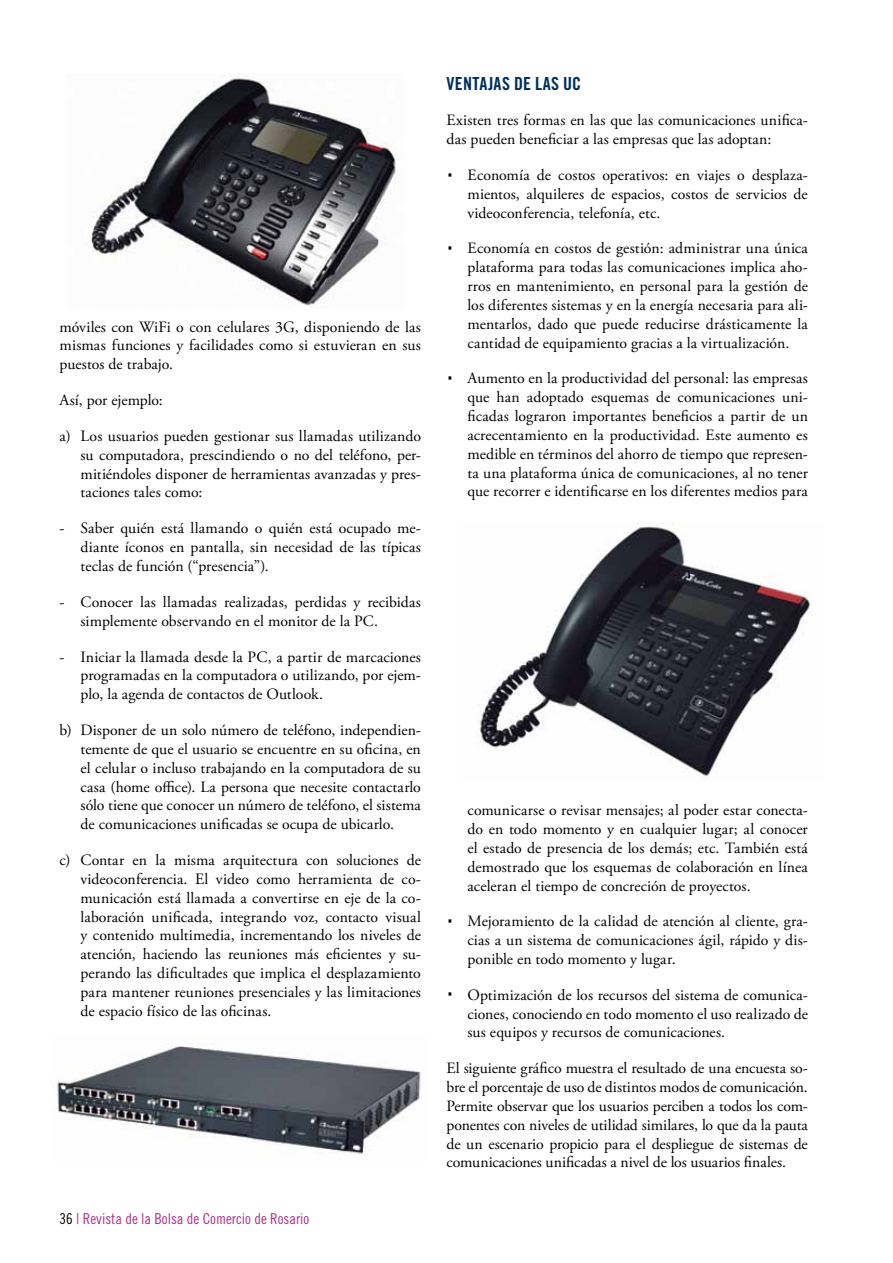
<style>
.page{position:relative;width:893px;height:1263px;background:#fff}
.page>*{position:absolute;margin:0;border:0;box-sizing:border-box;transform-origin:0 0}
.t1{font:18px "Trade Gothic LT Std Bd Cn 20";color:#002d62}
.t2{font:15.75px/18.8px "Adobe Garamond Pro";letter-spacing:.005em;color:#000;text-align:justify}
.t3{font:15px "Trade Gothic LT Std Cn 18";color:#ac3188}
.s1{color:#000}
.s2{font-family:"ITC Franklin Gothic Std";font-stretch:condensed;font-size:30px}
</style>
<div class="page">
<img style="left:84px;top:73px;width:312px;height:234px">
<img style="left:479px;top:523px;width:332px;height:254px">
<img style="left:51px;top:1044px;width:370px;height:111px">
<p class="t2" style="left:60px;top:318px;width:363px">móviles con WiFi o con celulares 3G, disponiendo de las mismas funciones y facilidades como si estuvieran en sus puestos de trabajo.</p>
<p class="t2" style="left:60px;top:391px;width:105px">Así, por ejemplo:</p>
<p class="t2" style="left:81px;top:427px;width:342px;text-indent:-21px">a) Los usuarios pueden gestionar sus llamadas utilizando su computadora, prescindiendo o no del teléfono, per&shy;mitiéndoles disponer de herramientas avanzadas y pres&shy;taciones tales como:</p>
<p class="t2" style="left:81px;top:519px;width:342px;text-indent:-21px">- Saber quién está llamando o quién está ocupado me&shy;diante íconos en pantalla, sin necesidad de las típicas teclas de función (“presencia”).</p>
<p class="t2" style="left:81px;top:593px;width:342px;text-indent:-21px">- Conocer las llamadas realizadas, perdidas y recibidas simplemente observando en el monitor de la PC.</p>
<p class="t2" style="left:81px;top:648px;width:342px;text-indent:-21px">- Iniciar la llamada desde la PC, a partir de marcaciones programadas en la computadora o utilizando, por ejem&shy;plo, la agenda de contactos de Outlook.</p>
<p class="t2" style="left:81px;top:721px;width:342px;text-indent:-21px">b) Disponer de un solo número de teléfono, independien&shy;temente de que el usuario se encuentre en su oficina, en el celular o incluso trabajando en la computadora de su casa (home office). La persona que necesite contactarlo sólo tiene que conocer un número de teléfono, el sistema de comunicaciones unificadas se ocupa de ubicarlo.</p>
<p class="t2" style="left:81px;top:851px;width:342px;text-indent:-21px">c) Contar en la misma arquitectura con soluciones de videoconferencia. El video como herramienta de co&shy;municación está llamada a convertirse en eje de la co&shy;laboración unificada, integrando voz, contacto visual y contenido multimedia, incrementando los niveles de atención, haciendo las reuniones más eficientes y su&shy;perando las dificultades que implica el desplazamiento para mantener reuniones presenciales y las limitaciones de espacio físico de las oficinas.</p>
<p class="t3" style="left:60px;top:1210px;width:251px"><span class="s1">36</span> | Revista de la Bolsa de Comercio de Rosario</p>
<p class="t1" style="left:446px;top:72px;width:18px">VENTAJAS</p>
<p class="t1" style="left:514px;top:72px;width:69px">DE LAS UC</p>
<p class="t2" style="left:446px;top:112px;width:363px">Existen tres formas en las que las comunicaciones unifica&shy;das pueden beneficiar a las empresas que las adoptan:</p>
<p class="t2" style="left:467px;top:166px;width:342px;text-indent:-21px"><span class="s2">·</span> Economía de costos operativos: en viajes o desplaza&shy;mientos, alquileres de espacios, costos de servicios de videoconferencia, telefonía, etc.</p>
<p class="t2" style="left:467px;top:240px;width:342px;text-indent:-21px"><span class="s2">·</span> Economía en costos de gestión: administrar una única plataforma para todas las comunicaciones implica aho&shy;rros en mantenimiento, en personal para la gestión de los diferentes sistemas y en la energía necesaria para ali&shy;mentarlos, dado que puede reducirse drásticamente la cantidad de equipamiento gracias a la virtualización.</p>
<p class="t2" style="left:467px;top:370px;width:342px;text-indent:-21px"><span class="s2">·</span> Aumento en la productividad del personal: las empresas que han adoptado esquemas de comunicaciones uni&shy;ficadas lograron importantes beneficios a partir de un acrecentamiento en la productividad. Este aumento es medible en términos del ahorro de tiempo que represen&shy;ta una plataforma única de comunicaciones, al no tener que recorrer e identificarse en los diferentes medios para</p>
<p class="t2" style="left:467px;top:801px;width:342px">comunicarse o revisar mensajes; al poder estar conecta&shy;do en todo momento y en cualquier lugar; al conocer el estado de presencia de los demás; etc. También está demostrado que los esquemas de colaboración en línea aceleran el tiempo de concreción de proyectos.</p>
<p class="t2" style="left:467px;top:912px;width:342px;text-indent:-21px"><span class="s2">·</span> Mejoramiento de la calidad de atención al cliente, gra&shy;cias a un sistema de comunicaciones ágil, rápido y dis&shy;ponible en todo momento y lugar.</p>
<p class="t2" style="left:467px;top:986px;width:342px;text-indent:-21px"><span class="s2">·</span> Optimización de los recursos del sistema de comunica&shy;ciones, conociendo en todo momento el uso realizado de sus equipos y recursos de comunicaciones.</p>
<p class="t2" style="left:446px;top:1059px;width:363px">El siguiente gráfico muestra el resultado de una encuesta so&shy;bre el porcentaje de uso de distintos modos de comunicación.<br>Permite observar que los usuarios perciben a todos los com&shy;ponentes con niveles de utilidad similares, lo que da la pauta de un escenario propicio para el despliegue de sistemas de comunicaciones unificadas a nivel de los usuarios finales.</p>
</div>
